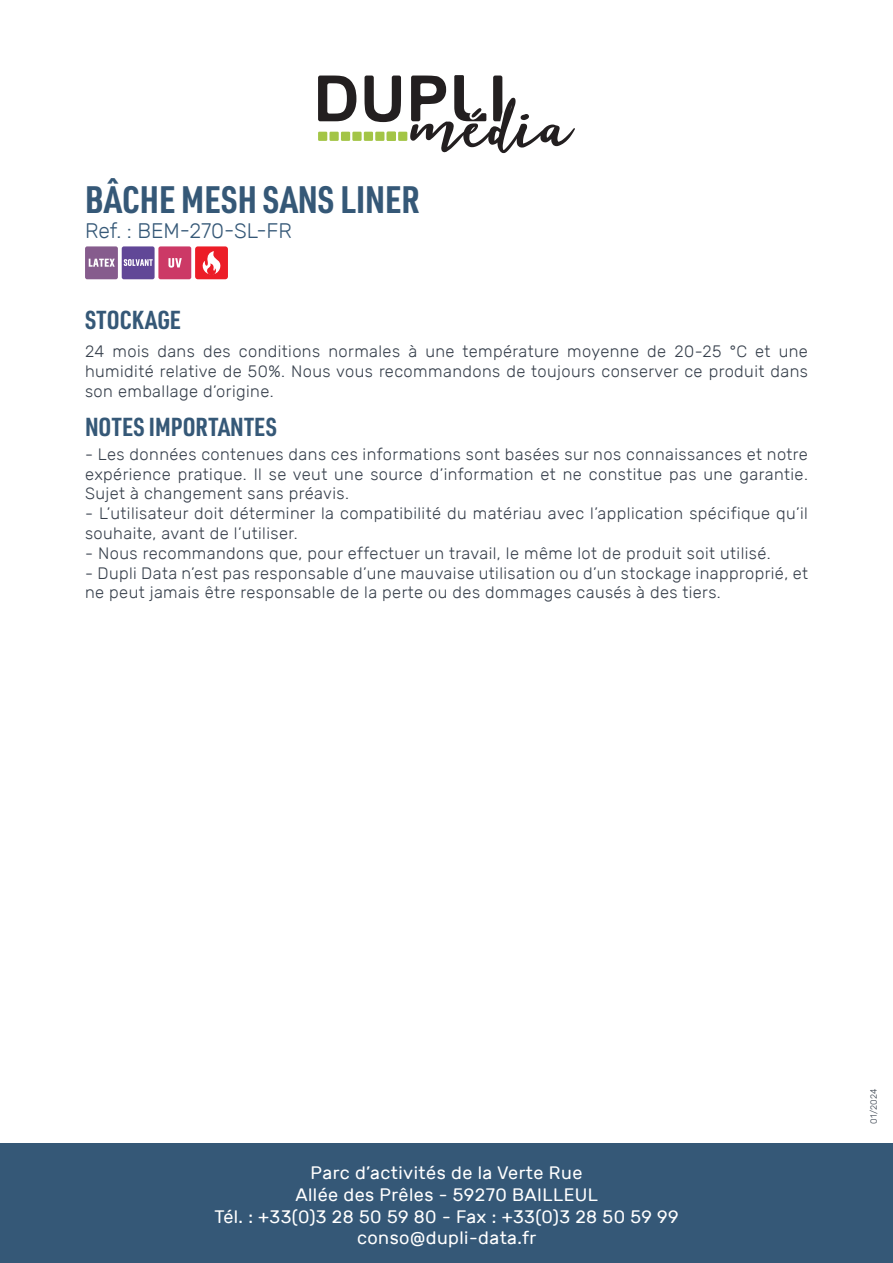
<style>
.page{position:relative;width:893px;height:1263px;background:#fff}
.page>*{position:absolute;margin:0;border:0;box-sizing:border-box;transform-origin:0 0}
.t1{font:700 37.5px "URWDIN Cond";color:#355877}
.t2{font:700 25.5px "URWDIN Cond";letter-spacing:.01em;color:#355877}
.t3{font:300 21px "Rubik";color:#355877}
.t4{font:18px/21.6px "Rubik";letter-spacing:.025em;color:#fff;text-align:center}
.t5{font:300 16.5px/19.8px "Rubik";letter-spacing:.025em;color:#37404c;text-align:justify}
.t6{font:300 9px "Rubik";letter-spacing:.025em;color:#37404c}
</style>
<div class="page">
<div style="left:0;top:1144px;width:893px;height:119px;background:#355877"></div>
<div style="left:318px;top:132px;width:9px;height:9px;background:#a3c546"></div>
<div style="left:329px;top:132px;width:10px;height:9px;background:#a3c546"></div>
<div style="left:341px;top:132px;width:9px;height:9px;background:#a3c546"></div>
<div style="left:352px;top:132px;width:10px;height:9px;background:#a3c546"></div>
<div style="left:364px;top:132px;width:9px;height:9px;background:#a3c546"></div>
<div style="left:375px;top:132px;width:9px;height:9px;background:#a3c546"></div>
<div style="left:387px;top:132px;width:9px;height:9px;background:#a3c546"></div>
<div style="left:398px;top:132px;width:9px;height:9px;background:#a3c546"></div>
<svg style="left:318px;top:76px;width:38px;height:45px"></svg>
<svg style="left:365px;top:76px;width:36px;height:46px"></svg>
<svg style="left:410px;top:75px;width:165px;height:78px"></svg>
<div style="left:158px;top:246px;width:33px;height:33px;background:#cc3966;border-radius:2px"></div>
<svg style="left:168px;top:258px;width:14px;height:10px"></svg>
<div style="left:122px;top:246px;width:33px;height:33px;background:#614797;border-radius:2px"></div>
<svg style="left:124px;top:259px;width:29px;height:7px"></svg>
<div style="left:85px;top:246px;width:33px;height:33px;background:#865c8d;border-radius:2px"></div>
<svg style="left:89px;top:259px;width:26px;height:8px"></svg>
<div style="left:195px;top:246px;width:33px;height:33px;background:#ec1d27;border-radius:3px"></div>
<svg style="left:202px;top:251px;width:19px;height:24px"></svg>
<h1 class="t1" style="left:85px;top:174px;width:336px">BÂCHE MESH SANS LINER</h1>
<p class="t3" style="left:85px;top:219px;width:208px">Ref. : BEM-270-SL-FR</p>
<h2 class="t2" style="left:85px;top:302px;width:98px">STOCKAGE</h2>
<p class="t5" style="left:85px;top:341px;width:724px">24 mois dans des conditions normales à une température moyenne de 20-25 °C et une humidité relative de 50%. Nous vous recommandons de toujours conserver ce produit dans son emballage d’origine.</p>
<h2 class="t2" style="left:85px;top:409px;width:193px">NOTES IMPORTANTES</h2>
<p class="t5" style="left:85px;top:444px;width:724px">- Les données contenues dans ces informations sont basées sur nos connaissances et notre expérience pratique. Il se veut une source d’information et ne constitue pas une garantie.<br>Sujet à changement sans préavis.</p>
<p class="t5" style="left:85px;top:504px;width:724px">- L’utilisateur doit déterminer la compatibilité du matériau avec l’application spécifique qu’il souhaite, avant de l’utiliser.</p>
<p class="t5" style="left:85px;top:543px;width:687px">- Nous recommandons que, pour effectuer un travail, le même lot de produit soit utilisé.</p>
<p class="t5" style="left:85px;top:563px;width:724px">- Dupli Data n’est pas responsable d’une mauvaise utilisation ou d’un stockage inapproprié, et ne peut jamais être responsable de la perte ou des dommages causés à des tiers.</p>
<p class="t4" style="left:214px;top:1163px;width:466px">Parc d’activités de la Verte Rue<br>Allée des Prêles - 59270 BAILLEUL<br>Tél. : +33(0)3 28 50 59 80 - Fax : +33(0)3 28 50 59 99 conso@dupli-data.fr</p>
<p class="t6" style="left:869px;top:1124px;width:37px;rotate:-90deg">01/2024</p>
</div>
